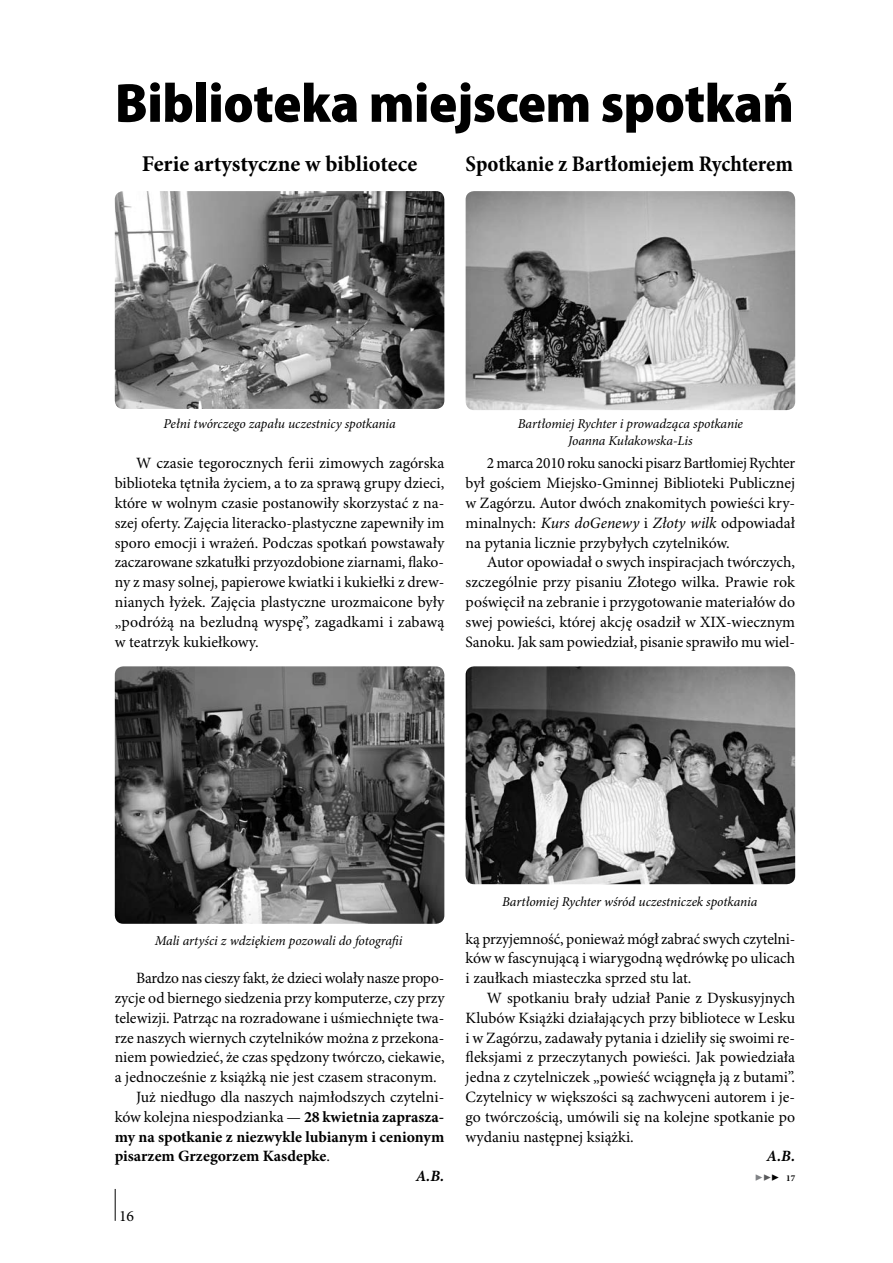
<style>
.page{position:relative;width:893px;height:1263px;background:#fff}
.page>*{position:absolute;margin:0;border:0;box-sizing:border-box;transform-origin:0 0}
.t1{font:900 semi-condensed 55.5px "Myriad Pro";letter-spacing:-.005em;color:#000}
.t2{font:700 condensed 22.5px "Minion Pro";color:#000}
.t3{font:700 22.5px "Minion Pro";letter-spacing:-.005em;color:#000}
.t4{font:15.75px/19.8px "Minion Pro";letter-spacing:-.005em;color:#000;text-align:justify}
.t5{font:700 15.75px "Minion Pro";color:#000}
.t6{font:italic 700 15.75px "Minion Pro";color:#000}
.t7{font:italic 13.5px/16.2px "Minion Pro";letter-spacing:-.005em;color:#000;text-align:center}
.t8{font:700 9px "Minion Pro";color:#000}
.s1{font-style:italic}
.s2{font-weight:700}
.s3{font-weight:400}
.s4{font-size:13.5px;color:#808285}
.s5{font-size:13.5px;color:#58595b}
.s6{font-size:13.5px}
</style>
<div class="page">
<hr style="left:115px;top:1189px;width:1px;height:32px;background:#000">
<img style="left:115px;top:191px;width:329px;height:218px">
<img style="left:115px;top:666px;width:329px;height:258px">
<img style="left:466px;top:191px;width:329px;height:219px">
<img style="left:466px;top:666px;width:329px;height:218px">
<h1 class="t1" style="left:115px;top:72px;width:680px">Biblioteka miejscem spotkań</h1>
<h2 class="t3" style="left:142px;top:151px;width:277px">Ferie artystyczne w bibliotece</h2>
<h2 class="t2" style="left:466px;top:151px;width:329px">Spotkanie z Bartłomiejem Rychterem</h2>
<p class="t7" style="left:163px;top:416px;width:234px">Pełni twórczego zapału uczestnicy spotkania</p>
<p class="t4" style="left:115px;top:454px;width:331px;text-indent:21px">W czasie tegorocznych ferii zimowych zagórska biblioteka tętniła życiem, a to za sprawą grupy dzieci, które w wolnym czasie postanowiły skorzystać z na&shy;szej oferty. Zajęcia literacko-plastyczne zapewniły im sporo emocji i wrażeń. Podczas spotkań powstawały zaczarowane szkatułki przyozdobione ziarnami, flako&shy;ny z masy solnej, papierowe kwiatki i kukiełki z drew&shy;nianych łyżek. Zajęcia plastyczne urozmaicone były „podróżą na bezludną wyspę”, zagadkami i zabawą w teatrzyk kukiełkowy.</p>
<p class="t7" style="left:518px;top:416px;width:227px">Bartłomiej Rychter i prowadząca spotkanie<br>Joanna Kułakowska-Lis</p>
<p class="t4" style="left:466px;top:454px;width:331px;text-indent:21px">2 marca 2010 roku sanocki pisarz Bartłomiej Rychter był gościem Miejsko-Gminnej Biblioteki Publicznej w Zagórzu. Autor dwóch znakomitych powieści kry&shy;minalnych: <span class="s1">Kurs doGenewy</span> i <span class="s1">Złoty wilk</span> odpowiadał na pytania licznie przybyłych czytelników.</p>
<p class="t4" style="left:466px;top:553px;width:331px;text-indent:21px">Autor opowiadał o swych inspiracjach twórczych, szczególnie przy pisaniu Złotego wilka. Prawie rok poświęcił na zebranie i przygotowanie materiałów do swej powieści, której akcję osadził w XIX-wiecznym Sanoku. Jak sam powiedział, pisanie sprawiło mu wiel-</p>
<p class="t7" style="left:155px;top:933px;width:249px">Mali artyści z wdziękiem pozowali do fotografii</p>
<p class="t4" style="left:136px;top:969px;width:310px">Bardzo nas cieszy fakt, że dzieci wolały nasze propo-</p>
<p class="t4" style="left:115px;top:989px;width:331px">zycje od biernego siedzenia przy komputerze, czy przy</p>
<p class="t4" style="left:115px;top:1008px;width:331px">telewizji. Patrząc na rozradowane i uśmiechnięte twa-</p>
<p class="t4" style="left:115px;top:1028px;width:331px">rze naszych wiernych czytelników można z przekona-</p>
<p class="t4" style="left:115px;top:1048px;width:331px">niem powiedzieć, że czas spędzony twórczo, ciekawie,</p>
<p class="t4" style="left:115px;top:1068px;width:323px">a jednocześnie z książką nie jest czasem straconym.</p>
<p class="t4" style="left:136px;top:1088px;width:310px">Już niedługo dla naszych najmłodszych czytelni-</p>
<p class="t4" style="left:115px;top:1107px;width:331px">ków kolejna niespodzianka — <span class="s2">28 kwietnia zaprasza-</span></p>
<p class="t5" style="left:115px;top:1127px;width:331px">my na spotkanie z niezwykle lubianym i cenionym</p>
<p class="t5" style="left:115px;top:1147px;width:217px">pisarzem Grzegorzem Kasdepke<span class="s3">.</span></p>
<p class="t6" style="left:416px;top:1167px;width:30px">A.B.</p>
<p class="t4" style="left:119px;top:1206px;width:17px">16</p>
<p class="t7" style="left:502px;top:894px;width:257px">Bartłomiej Rychter wśród uczestniczek spotkania</p>
<p class="t4" style="left:466px;top:929px;width:331px">ką przyjemność, ponieważ mógł zabrać swych czytelni&shy;ków w fascynującą i wiarygodną wędrówkę po ulicach i zaułkach miasteczka sprzed stu lat.</p>
<p class="t4" style="left:466px;top:989px;width:331px;text-indent:21px">W spotkaniu brały udział Panie z Dyskusyjnych Klubów Książki działających przy bibliotece w Lesku i w Zagórzu, zadawały pytania i dzieliły się swoimi re&shy;fleksjami z przeczytanych powieści. Jak powiedziała jedna z czytelniczek „powieść wciągnęła ją z butami”.<br>Czytelnicy w większości są zachwyceni autorem i je&shy;go twórczością, umówili się na kolejne spotkanie po wydaniu następnej książki.</p>
<p class="t6" style="left:766px;top:1147px;width:30px">A.B.</p>
<p class="t8" style="left:755px;top:1172px;width:42px"><span class="s4">▶</span><span class="s5">▶</span><span class="s6">▶</span> 17</p>
</div>
